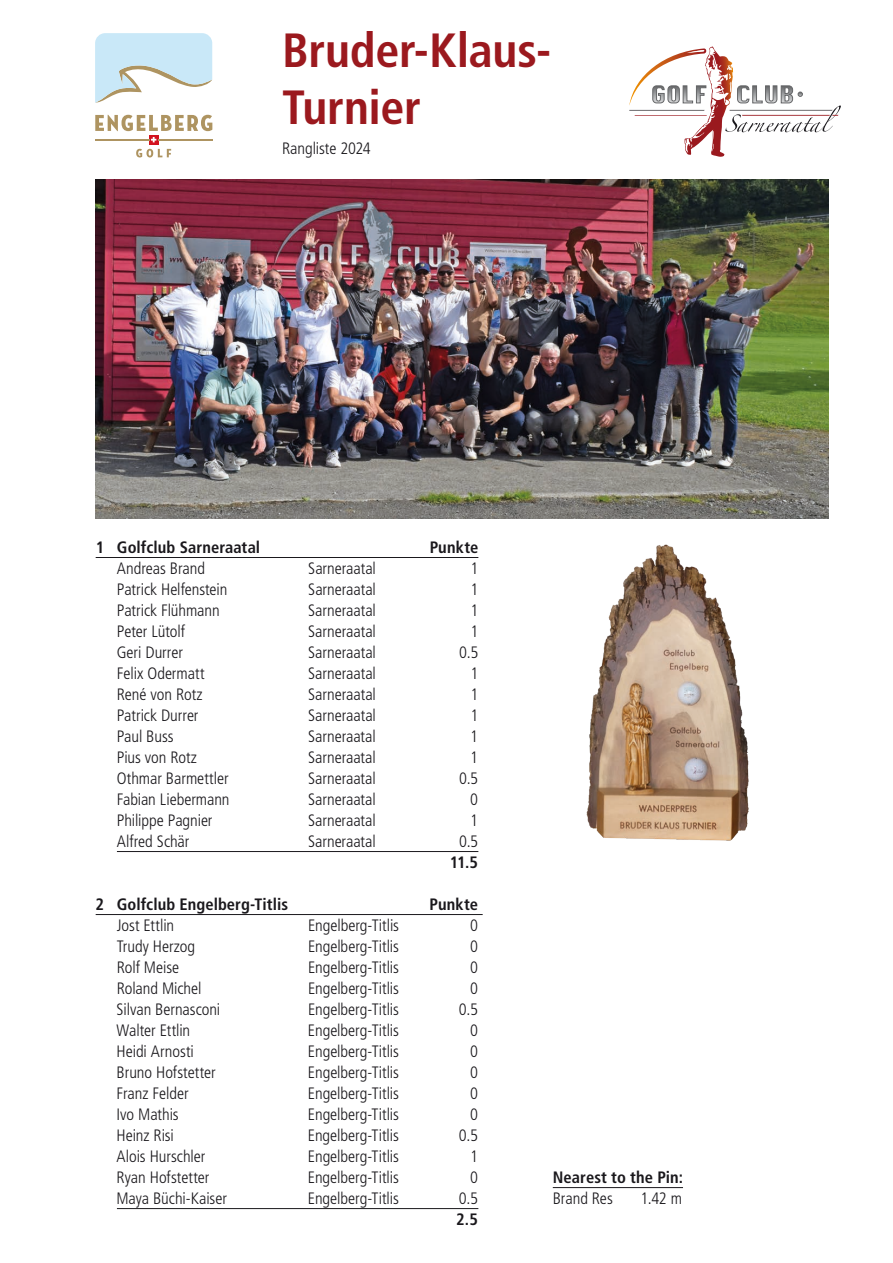
<style>
.page{position:relative;width:893px;height:1263px;background:#fff}
.page>*{position:absolute;margin:0;border:0;box-sizing:border-box;transform-origin:0 0}
.t1{font:700 condensed 48px/57.6px "Frutiger LT Std";letter-spacing:-.005em;color:#9b191e}
.t2{font:300 condensed 16.5px "Frutiger LT Std";letter-spacing:-.005em;color:#1a181c}
.t3{font:700 condensed 16.5px "Frutiger LT Std";letter-spacing:.005em;color:#1a181c}
</style>
<div class="page">
<hr style="left:96px;top:557px;width:382px;height:1px;background:#1a181c">
<hr style="left:117px;top:851px;width:361px;height:1px;background:#1a181c">
<hr style="left:96px;top:914px;width:387px;height:1px;background:#1a181c">
<hr style="left:117px;top:1208px;width:361px;height:1px;background:#1a181c">
<img style="left:96px;top:180px;width:732px;height:338px">
<svg style="left:629px;top:47px;width:212px;height:110px"></svg>
<svg style="left:136px;top:149px;width:35px;height:8px"></svg>
<svg style="left:95px;top:115px;width:117px;height:16px"></svg>
<svg style="left:95px;top:33px;width:117px;height:70px"></svg>
<svg style="left:149px;top:135px;width:9px;height:9px"></svg>
<hr style="left:95px;top:139px;width:54px;height:2px;background:#ae9461">
<hr style="left:158px;top:139px;width:54px;height:2px;background:#ae9461">
<svg style="left:151px;top:137px;width:5px;height:5px"></svg>
<img style="left:586px;top:544px;width:163px;height:297px">
<hr style="left:553px;top:1187px;width:130px;height:1px;background:#1a181c">
<h1 class="t1" style="left:282px;top:21px;width:271px">Bruder-Klaus-<br>Turnier</h1>
<p class="t2" style="left:282px;top:139px;width:90px">Rangliste 2024</p>
<p class="t3" style="left:96px;top:537px;width:166px">1 Golfclub Sarneraatal</p>
<p class="t3" style="left:430px;top:537px;width:50px">Punkte</p>
<p class="t2" style="left:117px;top:559px;width:90px">Andreas Brand</p>
<p class="t2" style="left:308px;top:559px;width:69px">Sarneraatal</p>
<p class="t2" style="left:470px;top:559px;width:9px">1</p>
<p class="t2" style="left:117px;top:580px;width:112px">Patrick Helfenstein</p>
<p class="t2" style="left:308px;top:580px;width:69px">Sarneraatal</p>
<p class="t2" style="left:470px;top:580px;width:9px">1</p>
<p class="t2" style="left:117px;top:601px;width:104px">Patrick Flühmann</p>
<p class="t2" style="left:308px;top:601px;width:69px">Sarneraatal</p>
<p class="t2" style="left:470px;top:601px;width:9px">1</p>
<p class="t2" style="left:117px;top:622px;width:70px">Peter Lütolf</p>
<p class="t2" style="left:308px;top:622px;width:69px">Sarneraatal</p>
<p class="t2" style="left:470px;top:622px;width:9px">1</p>
<p class="t2" style="left:117px;top:643px;width:68px">Geri Durrer</p>
<p class="t2" style="left:308px;top:643px;width:69px">Sarneraatal</p>
<p class="t2" style="left:459px;top:643px;width:21px">0.5</p>
<p class="t2" style="left:117px;top:664px;width:89px">Felix Odermatt</p>
<p class="t2" style="left:308px;top:664px;width:69px">Sarneraatal</p>
<p class="t2" style="left:470px;top:664px;width:9px">1</p>
<p class="t2" style="left:117px;top:685px;width:87px">René von Rotz</p>
<p class="t2" style="left:308px;top:685px;width:69px">Sarneraatal</p>
<p class="t2" style="left:470px;top:685px;width:9px">1</p>
<p class="t2" style="left:117px;top:706px;width:83px">Patrick Durrer</p>
<p class="t2" style="left:308px;top:706px;width:69px">Sarneraatal</p>
<p class="t2" style="left:470px;top:706px;width:9px">1</p>
<p class="t2" style="left:117px;top:727px;width:58px">Paul Buss</p>
<p class="t2" style="left:308px;top:727px;width:69px">Sarneraatal</p>
<p class="t2" style="left:470px;top:727px;width:9px">1</p>
<p class="t2" style="left:117px;top:748px;width:82px">Pius von Rotz</p>
<p class="t2" style="left:308px;top:748px;width:69px">Sarneraatal</p>
<p class="t2" style="left:470px;top:748px;width:9px">1</p>
<p class="t2" style="left:117px;top:769px;width:113px">Othmar Barmettler</p>
<p class="t2" style="left:308px;top:769px;width:69px">Sarneraatal</p>
<p class="t2" style="left:459px;top:769px;width:21px">0.5</p>
<p class="t2" style="left:117px;top:790px;width:114px">Fabian Liebermann</p>
<p class="t2" style="left:308px;top:790px;width:69px">Sarneraatal</p>
<p class="t2" style="left:470px;top:790px;width:9px">0</p>
<p class="t2" style="left:117px;top:811px;width:97px">Philippe Pagnier</p>
<p class="t2" style="left:308px;top:811px;width:69px">Sarneraatal</p>
<p class="t2" style="left:470px;top:811px;width:9px">1</p>
<p class="t2" style="left:117px;top:832px;width:74px">Alfred Schär</p>
<p class="t2" style="left:308px;top:832px;width:69px">Sarneraatal</p>
<p class="t2" style="left:459px;top:832px;width:21px">0.5</p>
<p class="t3" style="left:450px;top:852px;width:30px">11.5</p>
<p class="t3" style="left:95px;top:895px;width:194px">2 Golfclub Engelberg-Titlis</p>
<p class="t3" style="left:429px;top:895px;width:50px">Punkte</p>
<p class="t2" style="left:117px;top:916px;width:59px">Jost Ettlin</p>
<p class="t2" style="left:308px;top:916px;width:92px">Engelberg-Titlis</p>
<p class="t2" style="left:470px;top:916px;width:9px">0</p>
<p class="t2" style="left:117px;top:937px;width:80px">Trudy Herzog</p>
<p class="t2" style="left:308px;top:937px;width:92px">Engelberg-Titlis</p>
<p class="t2" style="left:470px;top:937px;width:9px">0</p>
<p class="t2" style="left:117px;top:958px;width:64px">Rolf Meise</p>
<p class="t2" style="left:308px;top:958px;width:92px">Engelberg-Titlis</p>
<p class="t2" style="left:470px;top:958px;width:9px">0</p>
<p class="t2" style="left:117px;top:979px;width:86px">Roland Michel</p>
<p class="t2" style="left:308px;top:979px;width:92px">Engelberg-Titlis</p>
<p class="t2" style="left:470px;top:979px;width:9px">0</p>
<p class="t2" style="left:117px;top:1000px;width:105px">Silvan Bernasconi</p>
<p class="t2" style="left:308px;top:1000px;width:92px">Engelberg-Titlis</p>
<p class="t2" style="left:459px;top:1000px;width:21px">0.5</p>
<p class="t2" style="left:117px;top:1021px;width:75px">Walter Ettlin</p>
<p class="t2" style="left:308px;top:1021px;width:92px">Engelberg-Titlis</p>
<p class="t2" style="left:470px;top:1021px;width:9px">0</p>
<p class="t2" style="left:117px;top:1042px;width:79px">Heidi Arnosti</p>
<p class="t2" style="left:308px;top:1042px;width:92px">Engelberg-Titlis</p>
<p class="t2" style="left:470px;top:1042px;width:9px">0</p>
<p class="t2" style="left:117px;top:1063px;width:101px">Bruno Hofstetter</p>
<p class="t2" style="left:308px;top:1063px;width:92px">Engelberg-Titlis</p>
<p class="t2" style="left:470px;top:1063px;width:9px">0</p>
<p class="t2" style="left:117px;top:1084px;width:74px">Franz Felder</p>
<p class="t2" style="left:308px;top:1084px;width:92px">Engelberg-Titlis</p>
<p class="t2" style="left:470px;top:1084px;width:9px">0</p>
<p class="t2" style="left:117px;top:1105px;width:64px">Ivo Mathis</p>
<p class="t2" style="left:308px;top:1105px;width:92px">Engelberg-Titlis</p>
<p class="t2" style="left:470px;top:1105px;width:9px">0</p>
<p class="t2" style="left:117px;top:1126px;width:59px">Heinz Risi</p>
<p class="t2" style="left:308px;top:1126px;width:92px">Engelberg-Titlis</p>
<p class="t2" style="left:459px;top:1126px;width:21px">0.5</p>
<p class="t2" style="left:117px;top:1147px;width:90px">Alois Hurschler</p>
<p class="t2" style="left:308px;top:1147px;width:92px">Engelberg-Titlis</p>
<p class="t2" style="left:470px;top:1147px;width:9px">1</p>
<p class="t2" style="left:117px;top:1168px;width:94px">Ryan Hofstetter</p>
<p class="t2" style="left:308px;top:1168px;width:92px">Engelberg-Titlis</p>
<p class="t2" style="left:470px;top:1168px;width:9px">0</p>
<p class="t2" style="left:117px;top:1189px;width:112px">Maya Büchi-Kaiser</p>
<p class="t2" style="left:308px;top:1189px;width:92px">Engelberg-Titlis</p>
<p class="t2" style="left:459px;top:1189px;width:21px">0.5</p>
<p class="t3" style="left:456px;top:1210px;width:23px">2.5</p>
<p class="t3" style="left:553px;top:1167px;width:132px">Nearest to the Pin:</p>
<p class="t2" style="left:553px;top:1189px;width:62px">Brand Res</p>
<p class="t2" style="left:640px;top:1189px;width:43px">1.42 m</p>
</div>
